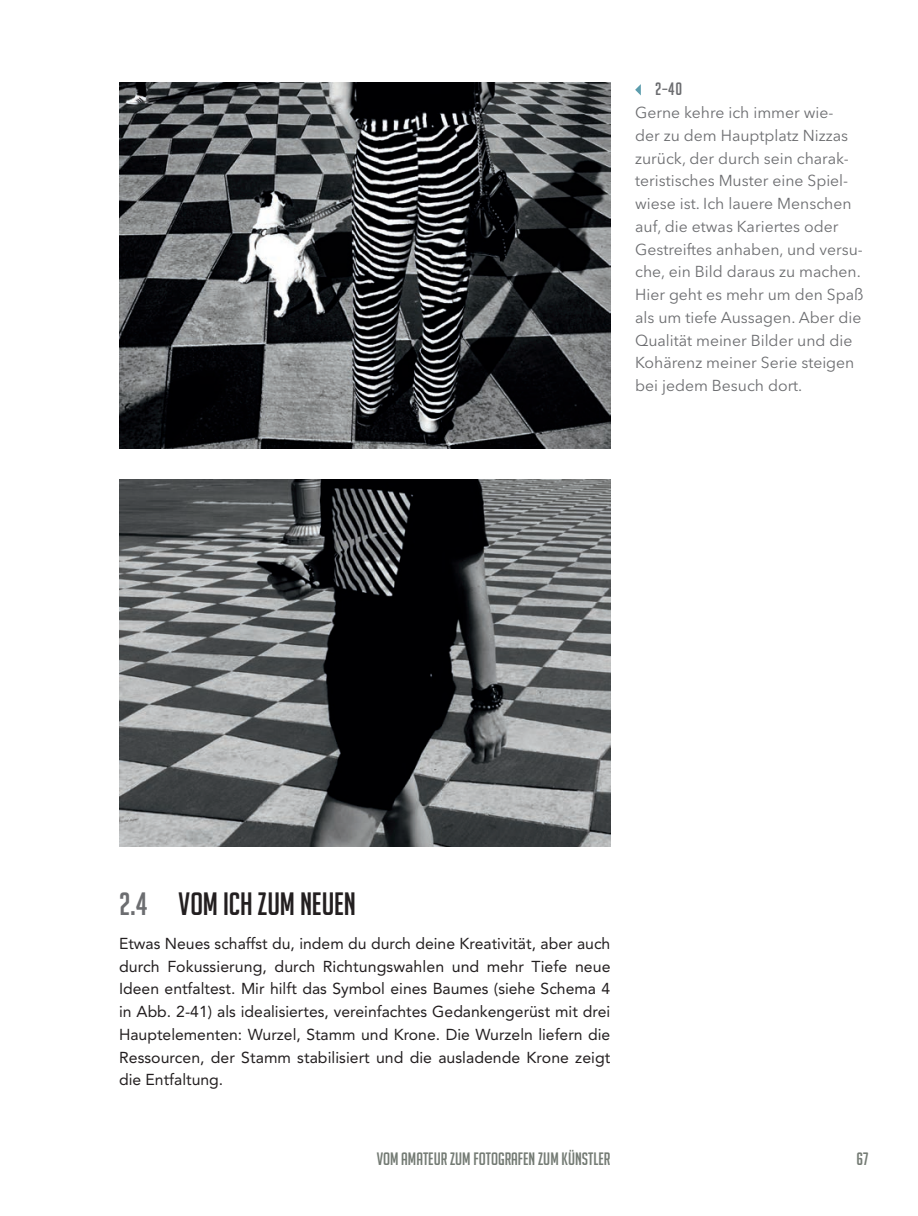
<style>
.page{position:relative;width:918px;height:1216px;background:#fff}
.page>*{position:absolute;margin:0;border:0;box-sizing:border-box;transform-origin:0 0}
.t1{font:31.5px "Big Noodle Titling";color:#231f20}
.t2{font:17.5px "Big Noodle Titling";color:#747b74}
.BU_Marginal_grau{font:17.5px "Big Noodle Titling";color:#6c6d70}
.t3{font:15.75px/22.8px "Avenir LT Pro";color:#231f20;text-align:justify}
.BU_Marginal_grau-2{font:15.75px/22.8px "Avenir Next LT Pro";color:#6c6d70}
.s1{color:#6c6d70}
</style>
<div class="page">
<img style="left:119px;top:82px;width:491px;height:366px">
<img style="left:119px;top:480px;width:491px;height:366px">
<svg style="left:635px;top:84px;width:6px;height:11px"></svg>
<p class="BU_Marginal_grau" style="left:655px;top:80px;width:29px">2–40</p>
<p class="BU_Marginal_grau-2" style="left:635px;top:101px;width:230px">Gerne kehre ich immer wie-<br>der zu dem Hauptplatz Nizzas zurück, der durch sein charak&shy;teristisches Muster eine Spiel&shy;wiese ist. Ich lauere Menschen auf, die etwas Kariertes oder<br>Gestreiftes anhaben, und versu&shy;che, ein Bild daraus zu machen.<br>Hier geht es mehr um den Spaß als um tiefe Aussagen. Aber die<br>Qualität meiner Bilder und die<br>Kohärenz meiner Serie steigen bei jedem Besuch dort.</p>
<p class="t1" style="left:119px;top:886px;width:238px"><span class="s1">2.4</span> VOM ICH ZUM NEUEN</p>
<p class="t3" style="left:119px;top:931px;width:493px">Etwas Neues schaffst du, indem du durch deine Kreativität, aber auch durch Fokussierung, durch Richtungswahlen und mehr Tiefe neue Ideen entfaltest. Mir hilft das Symbol eines Baumes (siehe Schema 4 in Abb. 2-41) als idealisiertes, vereinfachtes Gedankengerüst mit drei Hauptelementen: Wurzel, Stamm und Krone. Die Wurzeln liefern die Ressourcen, der Stamm stabilisiert und die ausladende Krone zeigt die Entfaltung.</p>
<p class="t2" style="left:377px;top:1149px;width:235px">VOM AMATEUR ZUM FOTOGRAFEN ZUM KÜNSTLER</p>
<p class="t2" style="left:856px;top:1149px;width:14px">67</p>
</div>
